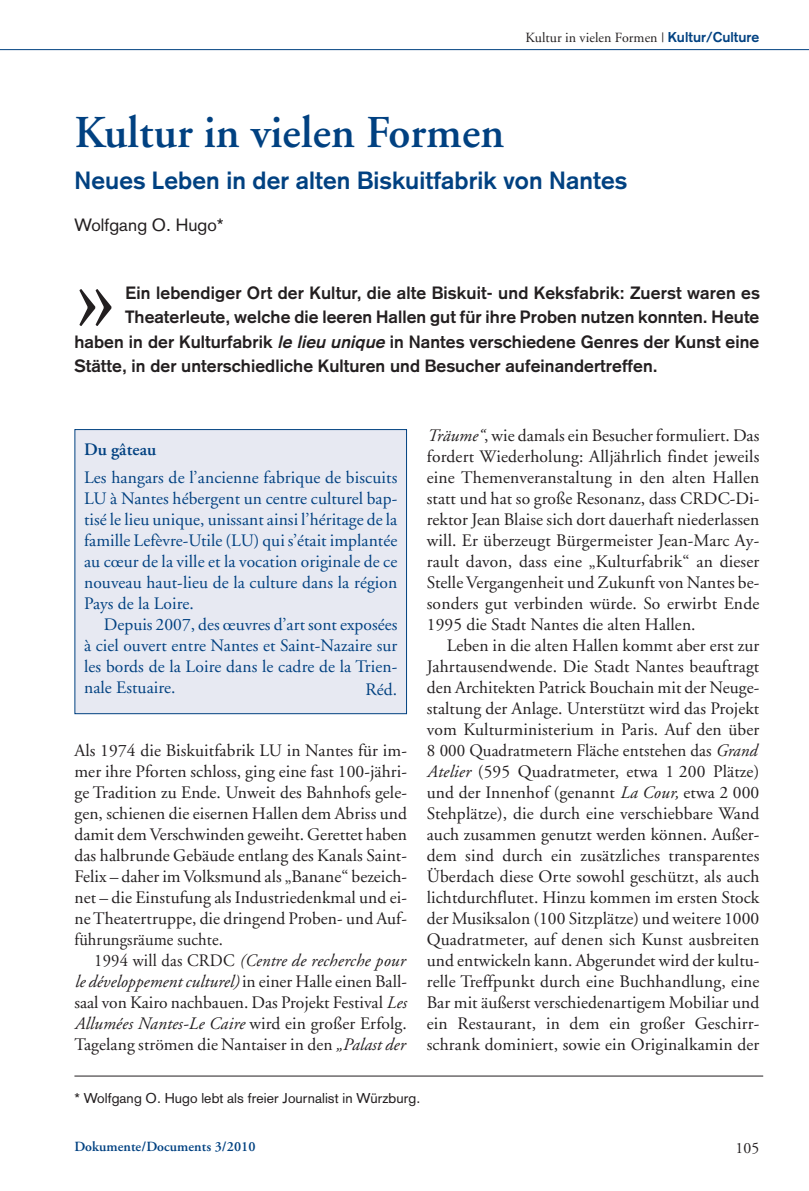
<style>
.page{position:relative;width:809px;height:1191px;background:#fff}
.page>*{position:absolute;margin:0;border:0;box-sizing:border-box;transform-origin:0 0}
.t1{font:111.48px "Adobe Garamond";color:#231f20}
.t2{font:600 45.5px "Adobe Garamond";letter-spacing:.005em;color:#014181}
.t3{font:700 24.5px "Akzidenz Grotesk";letter-spacing:.005em;color:#014181}
.t4{font:17.5px/21px "Adobe Garamond";letter-spacing:.005em;color:#231f20;text-align:justify}
.t5{font:17.5px/21px "Adobe Garamond";letter-spacing:.005em;color:#014181;text-align:justify}
.t6{font:700 17.5px "Akzidenz Grotesk";letter-spacing:.005em;color:#231f20}
.t7{font:17.5px/21px "Adobe Garamond";letter-spacing:.005em;color:#231f20;text-align:justify;scale:.95 1}
.t8{font:17.5px "Akzidenz Grotesk";letter-spacing:.005em;color:#231f20}
.t9{font:600 17.5px "Adobe Garamond";letter-spacing:.005em;color:#014181}
.t10{font:15.75px "Adobe Garamond";color:#231f20}
.t11{font:14px "Akzidenz Grotesk";letter-spacing:.005em;color:#231f20}
.t12{font:14px "Adobe Garamond";letter-spacing:.005em;color:#231f20}
.t13{font:600 14px "Adobe Garamond";letter-spacing:.005em;color:#014181}
.s1{font-family:"Akzidenz Grotesk";font-weight:700;color:#014181}
.s2{font-style:italic}
</style>
<div class="page">
<hr style="left:0;top:49px;width:809px;height:1px;background:#014181">
<hr style="left:74px;top:1075px;width:689px;height:1px;background:#231f20">
<div style="left:75px;top:430px;width:331px;height:283px;background:#e7e9f2"></div>
<div style="left:74px;top:429px;width:333px;height:285px;border:1px solid #014181"></div>
<p class="t12" style="left:525px;top:32px;width:235px">Kultur in vielen Formen | <span class="s1">Kultur/Culture</span></p>
<h2 class="t2" style="left:74px;top:114px;width:431px">Kultur in vielen Formen</h2>
<h3 class="t3" style="left:74px;top:172px;width:554px">Neues Leben in der alten Biskuitfabrik von Nantes</h3>
<p class="t8" style="left:74px;top:219px;width:151px">Wolfgang O. Hugo*</p>
<h1 class="t1" style="left:74px;top:251px;width:44px">»</h1>
<p class="t6" style="left:125px;top:286px;width:636px">Ein lebendiger Ort der Kultur, die alte Biskuit- und Keksfabrik: Zuerst waren es</p>
<p class="t6" style="left:125px;top:311px;width:636px">Theaterleute, welche die leeren Hallen gut für ihre Proben nutzen konnten. Heute</p>
<p class="t6" style="left:74px;top:335px;width:686px">haben in der Kulturfabrik <span class="s2">lelieuunique</span>in Nantes verschiedene Genres der Kunst eine</p>
<p class="t6" style="left:74px;top:360px;width:585px">Stätte, in der unterschiedliche Kulturen und Besucher aufeinandertreffen.</p>
<p class="t9" style="left:84px;top:442px;width:74px">Du gâteau</p>
<p class="t5" style="left:84px;top:468px;width:315px">Les hangars de l’ancienne fabrique de biscuits LU à Nantes hébergent un centre culturel bap&shy;tisé le lieu unique, unissant ainsi l’héritage de la famille Lefèvre-Utile (LU) qui s’était implantée au cœur de la ville et la vocation originale de ce nouveau haut-lieu de la culture dans la région Pays de la Loire.</p>
<p class="t5" style="left:84px;top:615px;width:315px;text-indent:20px">Depuis 2007, des œuvres d’art sont exposées à ciel ouvert entre Nantes et Saint-Nazaire sur les bords de la Loire dans le cadre de la Trien&shy;nale Estuaire.</p>
<p class="t5" style="left:365px;top:680px;width:33px">Réd.</p>
<p class="t4" style="left:74px;top:741px;width:334px">Als 1974 die Biskuitfabrik LU in Nantes für im&shy;mer ihre Pforten schloss, ging eine fast 100-jähri&shy;ge Tradition zu Ende. Unweit des Bahnhofs gele&shy;gen, schienen die eisernen Hallen dem Abriss und damit dem Verschwinden geweiht. Gerettet haben das halbrunde Gebäude entlang des Kanals Saint-Felix – daher im Volksmund als „Banane“ bezeich&shy;net – die Einstufung als Industriedenkmal und ei&shy;neTheatertruppe, die dringend Proben- und Auf&shy;führungsräume suchte.</p>
<p class="t7" style="left:74px;top:951px;width:351px;text-indent:20px">1994 will das CRDC <span class="s2">(Centre de recherche pour le développement culturel)</span> in einer Halle einen Ball&shy;saal von Kairo nachbauen. Das Projekt Festival <span class="s2">Les Allumées Nantes-Le Caire</span> wird ein großer Erfolg.<br>Tagelang strömen die Nantaiser in den <span class="s2">„Palast der</span></p>
<p class="t4" style="left:427px;top:426px;width:334px"><span class="s2">Träume“</span>, wie damals ein Besucher formuliert. Das fordert Wiederholung: Alljährlich findet jeweils eine Themenveranstaltung in den alten Hallen statt und hat so große Resonanz, dass CRDC-Di&shy;rektor Jean Blaise sich dort dauerhaft niederlassen will. Er überzeugt Bürgermeister Jean-Marc Ay&shy;rault davon, dass eine „Kulturfabrik“ an dieser Stelle Vergangenheit und Zukunft von Nantes be&shy;sonders gut verbinden würde. So erwirbt Ende 1995 die Stadt Nantes die alten Hallen.</p>
<p class="t4" style="left:427px;top:636px;width:334px;text-align:left;text-indent:20px">Leben in die alten Hallen kommt aber erst zur Jahrtausendwende. Die Stadt Nantes beauftragt den Architekten Patrick Bouchain mit der Neuge&shy;staltung der Anlage. Unterstützt wird das Projekt vom Kulturministerium in Paris. Auf den über 8 000 Quadratmetern Fläche entstehen das <span class="s2">Grand Atelier</span> (595 Quadratmeter, etwa 1 200 Plätze) und der Innenhof (genannt <span class="s2">La Cour,</span> etwa 2 000<br>Stehplätze), die durch eine verschiebbare Wand auch zusammen genutzt werden können. Außer&shy;dem sind durch ein zusätzliches transparentes Überdach diese Orte sowohl geschützt, als auch lichtdurchflutet. Hinzu kommen im ersten Stock der Musiksalon (100 Sitzplätze) und weitere 1000<br>Quadratmeter, auf denen sich Kunst ausbreiten und entwickeln kann. Abgerundet wird der kultu&shy;relle Treffpunkt durch eine Buchhandlung, eine Bar mit äußerst verschiedenartigem Mobiliar und ein Restaurant, in dem ein großer Geschirr&shy;schrank dominiert, sowie ein Originalkamin der</p>
<p class="t11" style="left:74px;top:1093px;width:347px">* Wolfgang O. Hugo lebt als freier Journalist in Würzburg.</p>
<p class="t13" style="left:74px;top:1141px;width:183px">Dokumente/Documents 3/2010</p>
<p class="t10" style="left:735px;top:1141px;width:25px">105</p>
</div>
